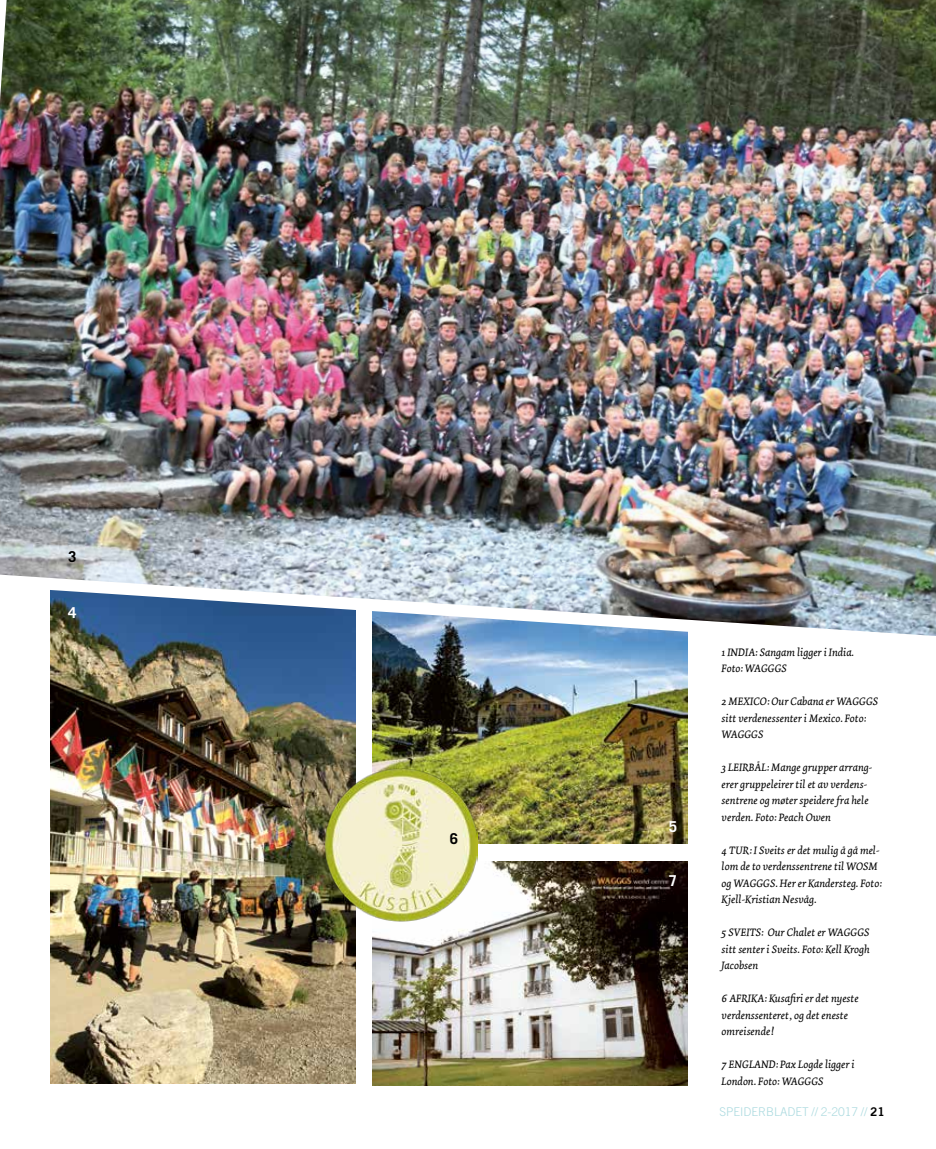
<style>
.page{position:relative;width:936px;height:1149px;background:#fff}
.page>*{position:absolute;margin:0;border:0;box-sizing:border-box;transform-origin:0 0}
.t1{font:700 15px "Trade Gothic LT Std";color:#fff}
.t2{font:700 15px "Trade Gothic LT Std";color:#000}
.t3{font:300 12px "Trade Gothic LT Std";color:#abdadf}
.t4{font:italic 11.25px/16.5px "Dolly";color:#000}
.s1{font-family:"Trade Gothic LT Std Bd 2";font-weight:400;color:#000}
</style>
<div class="page">
<img style="left:51px;top:656px;width:304px;height:427px">
<img style="left:372px;top:656px;width:315px;height:187px">
<img style="left:372px;top:861px;width:315px;height:223px">
<img style="left:0;top:0;width:935px;height:656px">
<img style="left:324px;top:767px;width:153px;height:153px">
<h1 class="t2" style="left:68px;top:547px;width:10px">3</h1>
<h1 class="t1" style="left:68px;top:603px;width:10px">4</h1>
<h1 class="t2" style="left:450px;top:829px;width:10px">6</h1>
<h1 class="t1" style="left:668px;top:817px;width:10px">5</h1>
<h1 class="t1" style="left:668px;top:871px;width:10px">7</h1>
<p class="t4" style="left:721px;top:643px;width:134px">1 INDIA: Sangam ligger i India.<br>Foto: WAGGGS</p>
<p class="t4" style="left:721px;top:693px;width:158px">2 MEXICO: Our Cabana er WAGGGS sitt verdenessenter i Mexico. Foto:<br>WAGGGS</p>
<p class="t4" style="left:721px;top:759px;width:152px">3 LEIRBÅL: Mange grupper arrang&shy;erer gruppeleirer til et av verdens&shy;sentrene og møter speidere fra hele verden. Foto: Peach Owen</p>
<p class="t4" style="left:721px;top:841px;width:162px">4 TUR: I Sveits er det mulig å gå mel&shy;lom de to verdenssentrene til WOSM og WAGGGS. Her er Kandersteg. Foto:<br>Kjell-Kristian Nesvåg.</p>
<p class="t4" style="left:721px;top:924px;width:150px;text-align:justify">5 SVEITS: Our Chalet er WAGGGS sitt senter i Sveits. Foto: Kell Krogh Jacobsen</p>
<p class="t4" style="left:721px;top:990px;width:138px">6 AFRIKA: Kusafiri er det nyeste verdenssenteret, og det eneste omreisende!</p>
<p class="t4" style="left:721px;top:1056px;width:135px">7 ENGLAND: Pax Logde ligger i<br>London. Foto: WAGGGS</p>
<p class="t3" style="left:719px;top:1103px;width:167px">SPEIDERBLADET // 2-2017 // <span class="s1">21</span></p>
</div>
